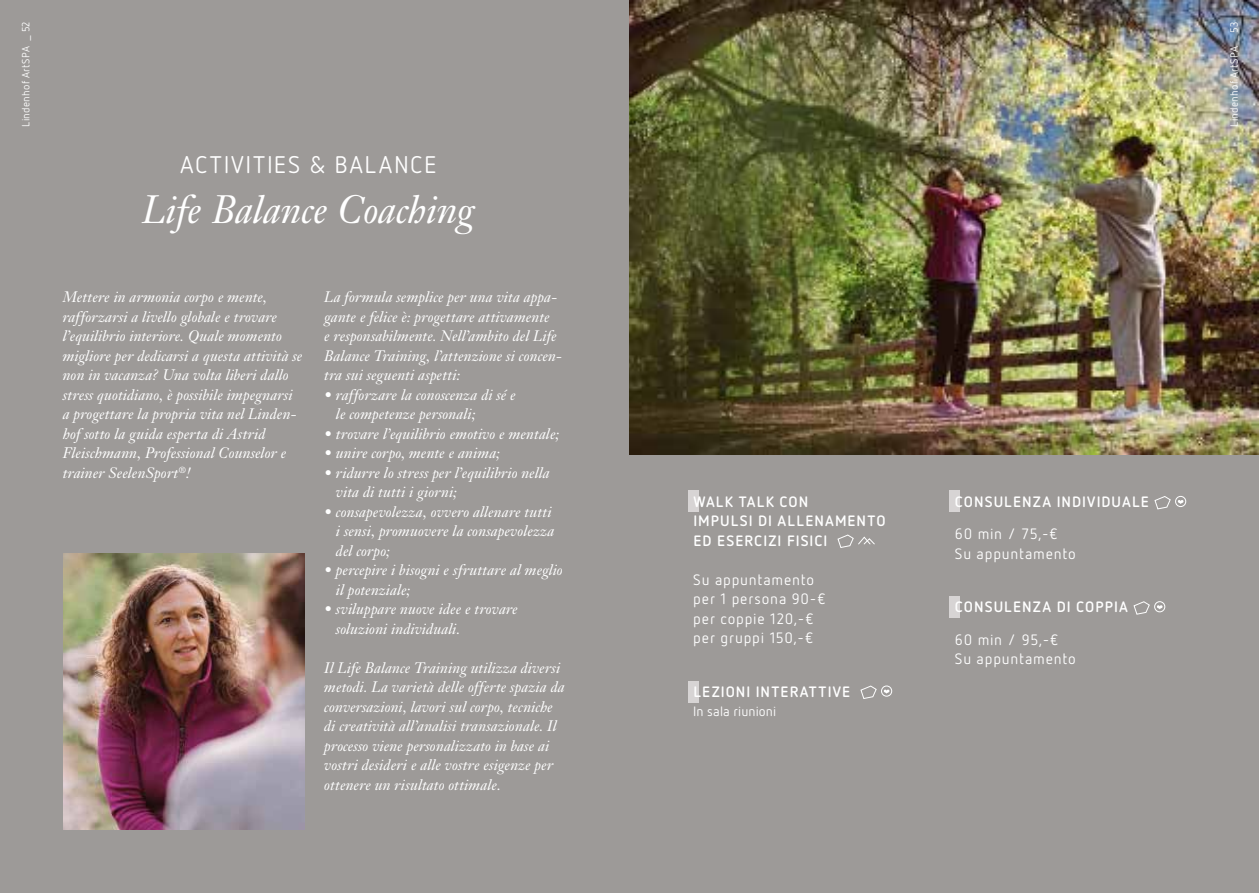
<style>
.page{position:relative;width:1259px;height:893px;background:#9d9a98}
.page>*{position:absolute;margin:0;border:0;box-sizing:border-box;transform-origin:0 0}
.t1{font:italic 39px "Janson Text";letter-spacing:-.01em;color:#fff}
.t2{font:24px "Netto OT";letter-spacing:.07em;color:#fff}
.t3{font:italic 15px/19.5px "Janson Text";letter-spacing:.01em;color:#fff}
.t4{font:15px/19.5px "Netto OT";letter-spacing:.05em;color:#fff}
.t5{font:700 15px/19.5px "Netto OT";letter-spacing:.07em;color:#fff}
.t6{font:13.5px "Netto OT";letter-spacing:.005em;color:#fff}
.t7{font:10.5px "Netto OT";letter-spacing:.03em;color:#fff}
</style>
<div class="page">
<img style="left:64px;top:554px;width:240px;height:275px">
<img style="left:629px;top:0;width:630px;height:455px">
<div style="left:688px;top:491px;width:10px;height:21px;background:#d7d4d4"></div>
<div style="left:688px;top:681px;width:10px;height:21px;background:#d7d4d4"></div>
<svg style="left:837px;top:534px;width:38px;height:14px"></svg>
<svg style="left:860px;top:685px;width:17px;height:14px"></svg>
<div style="left:881px;top:685px;width:11px;height:12px;border:1px solid #fff;border-radius:50%"></div>
<svg style="left:884px;top:690px;width:5px;height:4px"></svg>
<div style="left:949px;top:490px;width:11px;height:22px;background:#d7d4d4"></div>
<div style="left:949px;top:596px;width:11px;height:21px;background:#d7d4d4"></div>
<svg style="left:1154px;top:496px;width:17px;height:14px"></svg>
<div style="left:1175px;top:496px;width:11px;height:11px;border:1px solid #fff;border-radius:50%"></div>
<svg style="left:1177px;top:500px;width:6px;height:4px"></svg>
<svg style="left:1133px;top:601px;width:17px;height:14px"></svg>
<div style="left:1154px;top:601px;width:11px;height:11px;border:1px solid #fff;border-radius:50%"></div>
<svg style="left:1157px;top:605px;width:5px;height:4px"></svg>
<p class="t7" style="left:19px;top:41px;width:22px;rotate:-90deg">_ 52</p>
<p class="t7" style="left:1227px;top:41px;width:22px;rotate:-90deg">_ 53</p>
<p class="t7" style="left:19px;top:127px;width:82px;rotate:-90deg">Lindenhof ArtSPA</p>
<p class="t7" style="left:1227px;top:127px;width:82px;rotate:-90deg">Lindenhof ArtSPA</p>
<h2 class="t2" style="left:180px;top:150px;width:258px">ACTIVITIES &amp; BALANCE</h2>
<h1 class="t1" style="left:142px;top:185px;width:334px">Life Balance Coaching</h1>
<p class="t3" style="left:63px;top:287px;width:241px">Mettere in armonia corpo e mente, rafforzarsi a livello globale e trovare l’equilibrio interiore. Quale momento migliore per dedicarsi a questa attività se non in vacanza? Una volta liberi dallo stress quotidiano, è possibile impegnarsi a progettare la propria vita nel Linden&shy;hof sotto la guida esperta di Astrid Fleischmann, Professional Counselor e trainer SeelenSport<sup>®</sup>!</p>
<p class="t3" style="left:324px;top:287px;width:239px">La formula semplice per una vita appa&shy;gante e felice è: progettare attivamente<br>e responsabilmente. Nell’ambito del Life Balance Training, l’attenzione si concen&shy;tra sui seguenti aspetti:</p>
<p class="t3" style="left:336px;top:385px;width:181px;text-indent:-12px">• rafforzare la conoscenza di sé e le competenze personali;</p>
<p class="t3" style="left:324px;top:424px;width:237px">• trovare l’equilibrio emotivo e mentale;</p>
<p class="t3" style="left:324px;top:443px;width:177px">• unire corpo, mente e anima;</p>
<p class="t3" style="left:336px;top:463px;width:215px;text-indent:-12px">• ridurre lo stress per l’equilibrio nella vita di tutti i giorni;</p>
<p class="t3" style="left:336px;top:502px;width:220px;text-indent:-12px">• consapevolezza, ovvero allenare tutti i sensi, promuovere la consapevolezza del corpo;</p>
<p class="t3" style="left:336px;top:560px;width:228px;text-indent:-12px">• percepire i bisogni e sfruttare al meglio il potenziale;</p>
<p class="t3" style="left:336px;top:599px;width:183px;text-indent:-12px">• sviluppare nuove idee e trovare soluzioni individuali.</p>
<p class="t3" style="left:324px;top:658px;width:242px">Il Life Balance Training utilizza diversi metodi. La varietà delle offerte spazia da conversazioni, lavori sul corpo, tecniche di creatività all’analisi transazionale. Il processo viene personalizzato in base ai vostri desideri e alle vostre esigenze per ottenere un risultato ottimale.</p>
<p class="t5" style="left:693px;top:491px;width:194px">WALK TALK CON<br>IMPULSI DI ALLENAMENTO<br>ED ESERCIZI FISICI</p>
<p class="t4" style="left:693px;top:569px;width:134px">Su appuntamento per 1 persona 90-€ per coppie 120,-€ per gruppi 150,-€</p>
<p class="t5" style="left:693px;top:681px;width:158px">LEZIONI INTERATTIVE</p>
<p class="t6" style="left:693px;top:703px;width:84px">In sala riunioni</p>
<p class="t5" style="left:955px;top:492px;width:195px">CONSULENZA INDIVIDUALE</p>
<p class="t4" style="left:955px;top:524px;width:122px">60 min / 75,-€<br>Su appuntamento</p>
<p class="t5" style="left:955px;top:597px;width:175px">CONSULENZA DI COPPIA</p>
<p class="t4" style="left:955px;top:629px;width:122px">60 min / 95,-€<br>Su appuntamento</p>
</div>
